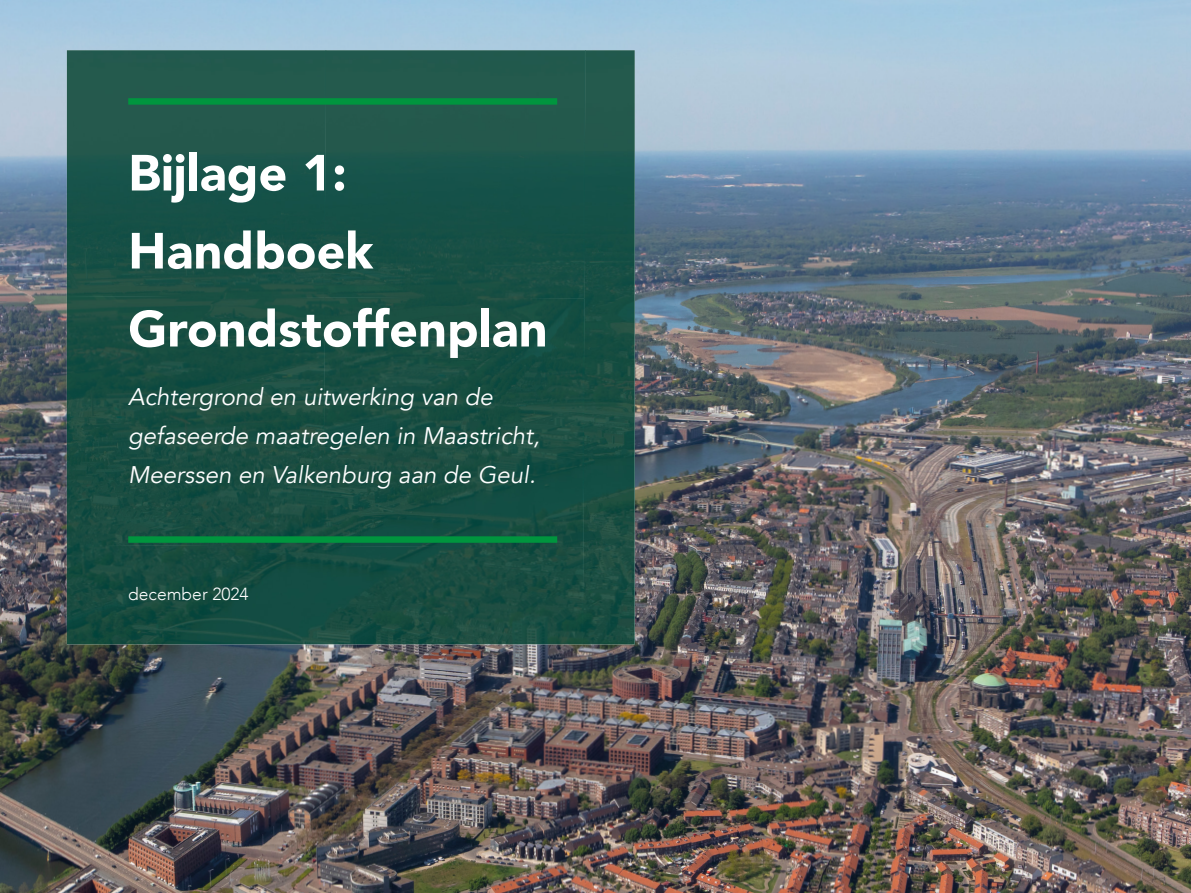
<style>
.page{position:relative;width:1191px;height:893px;background:#fff}
.page>*{position:absolute;margin:0;border:0;box-sizing:border-box;transform-origin:0 0}
.t1{font:900 50.25px/78px "Avenir";color:#fff}
.t2{font:italic 24px/39px "Avenir";color:#fff}
.t3{font:300 17.4px "Avenir";color:#fff}
</style>
<div class="page">
<img style="left:0;top:0;width:1191px;height:893px">
<img style="left:67px;top:50px;width:257px;height:246px">
<img style="left:324px;top:50px;width:259px;height:247px">
<img style="left:583px;top:50px;width:51px;height:594px">
<img style="left:67px;top:296px;width:258px;height:249px">
<img style="left:323px;top:297px;width:262px;height:251px">
<img style="left:67px;top:545px;width:517px;height:99px">
<div style="left:128px;top:98px;width:429px;height:7px;background:#00953e"></div>
<div style="left:128px;top:536px;width:429px;height:7px;background:#00953e"></div>
<h1 class="t1" style="left:128px;top:133px;width:421px">Bijlage 1:<br>Handboek<br>Grondstoffenplan</h1>
<p class="t2" style="left:128px;top:378px;width:413px">Achtergrond en uitwerking van de gefaseerde maatregelen in Maastricht,<br>Meerssen en Valkenburg aan de Geul.</p>
<p class="t3" style="left:128px;top:584px;width:122px">december 2024</p>
</div>
